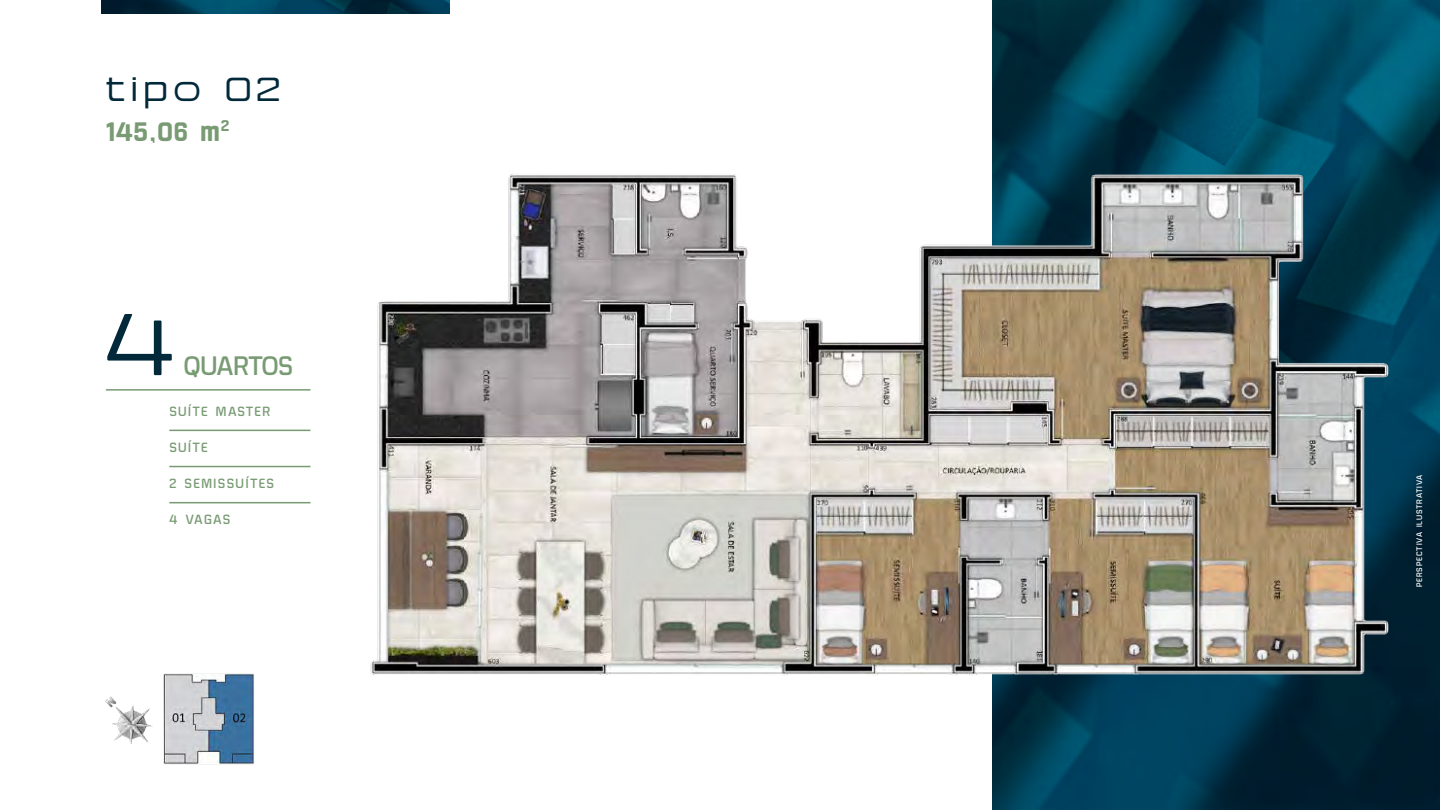
<style>
.page{position:relative;width:1440px;height:810px;background:#fff}
.page>*{position:absolute;margin:0;border:0;box-sizing:border-box;transform-origin:0 0}
.t1{font:expanded 98.4px "Northura";color:#01293a}
.t2{font:expanded 37.5px "Northura";letter-spacing:.15em;color:#01293a}
.t3{font:700 30px "Northura";color:#789b73}
.t4{font:500 30px "Northura";letter-spacing:-.02em;color:#789b73}
.t5{font:500 15px "Northura";letter-spacing:.09em;color:#789b73}
.t6{font:500 9px "Northura";letter-spacing:.09em;color:#fff}
</style>
<div class="page">
<img style="left:101px;top:0;width:348px;height:14px">
<img style="left:992px;top:1px;width:448px;height:809px">
<img style="left:106px;top:696px;width:44px;height:48px">
<img style="left:150px;top:673px;width:104px;height:92px">
<hr style="left:106px;top:389px;width:205px;height:2px;background:#789b73">
<hr style="left:169px;top:430px;width:142px;height:1px;background:#789b73">
<hr style="left:169px;top:466px;width:142px;height:1px;background:#789b73">
<hr style="left:169px;top:502px;width:142px;height:1px;background:#789b73">
<img style="left:370px;top:166px;width:1051px;height:519px">
<h2 class="t2" style="left:106px;top:71px;width:176px">tipo 02</h2>
<h3 class="t3" style="left:106px;top:116px;width:124px">145,06 m<sup>2</sup></h3>
<h1 class="t1" style="left:106px;top:296px;width:68px">4</h1>
<h3 class="t4" style="left:184px;top:351px;width:111px">QUARTOS</h3>
<p class="t5" style="left:169px;top:404px;width:102px">SUÍTE MASTER</p>
<p class="t5" style="left:169px;top:440px;width:40px">SUÍTE</p>
<p class="t5" style="left:169px;top:476px;width:106px">2 SEMISSUÍTES</p>
<p class="t5" style="left:169px;top:512px;width:62px">4 VAGAS</p>
<p class="t6" style="left:1415px;top:587px;width:114px;rotate:-90deg">PERSPECTIVA ILUSTRATIVA</p>
</div>
